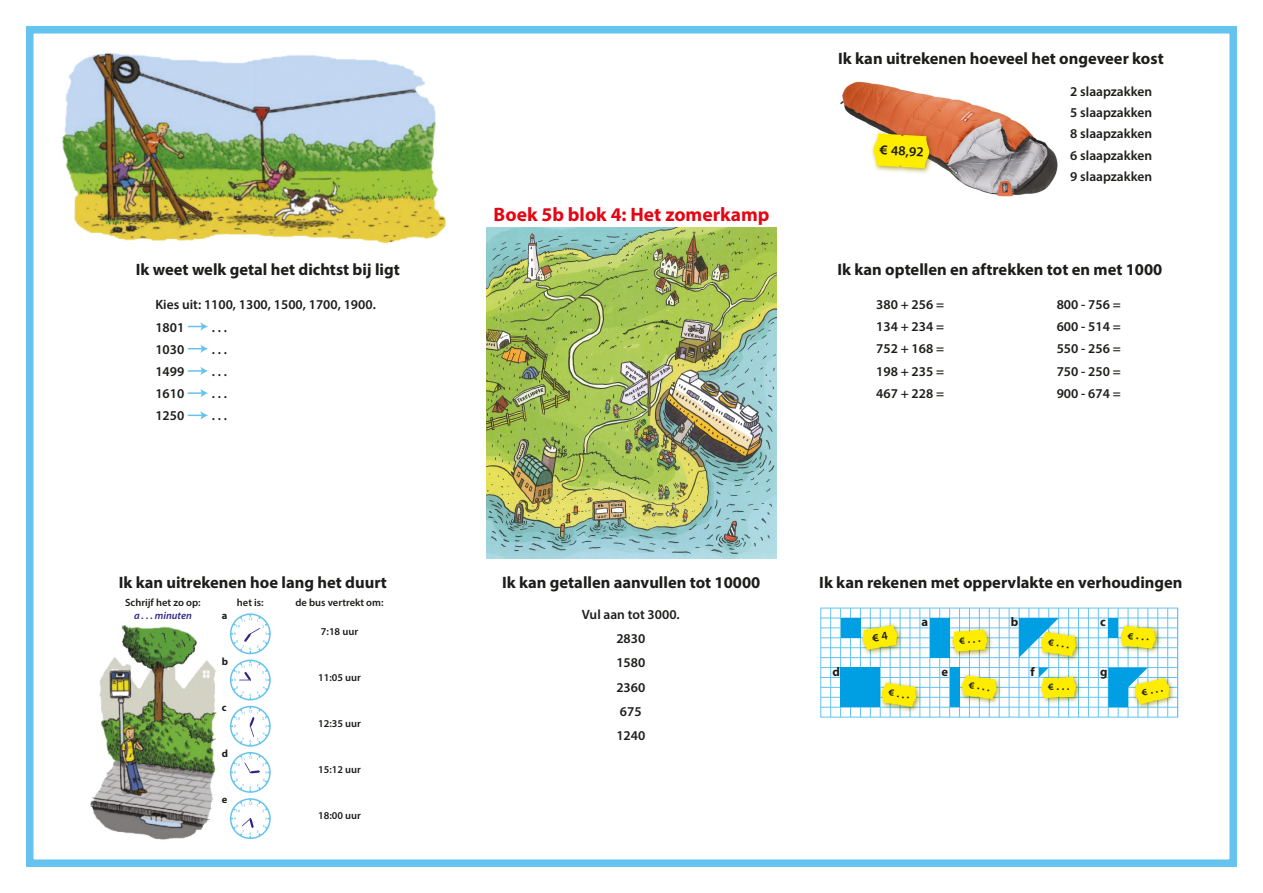
<style>
.page{position:relative;width:1263px;height:893px;background:#fff}
.page>*{position:absolute;margin:0;border:0;box-sizing:border-box;transform-origin:0 0}
.t1{font:700 19.5px "Myriad Pro";color:#e30614}
.t2{font:700 16.5px "Myriad Pro";color:#1d1d1b}
.t3{font:600 13.73px "Myriad Pro";color:#1d1d1b}
.t4{font:600 13.5px/22.2px "Myriad Pro";color:#1d1d1b;text-align:justify}
.t5{font:700 12.6px "Myriad Pro";color:#1d1d1b}
.t6{font:600 11.62px "Myriad Pro";color:#1d1d1b}
.t7{font:600 10.5px "Myriad Pro";color:#1d1d1b}
.t8{font:italic 600 10.5px "Myriad Pro";color:#312783}
.t9{font:700 10.5px "Myriad Pro";color:#1d1d1b}
.s1{font-size:16.65px}
</style>
<div class="page">
<img style="left:90px;top:625px;width:127px;height:215px">
<img style="left:840px;top:81px;width:218px;height:116px">
<div style="left:26px;top:26px;width:1211px;height:841px;border:8px solid #65c3ef"></div>
<img style="left:486px;top:228px;width:290px;height:331px">
<hr style="left:830px;top:608px;width:1px;height:109px;background:#65c3ef">
<hr style="left:840px;top:608px;width:1px;height:109px;background:#65c3ef">
<hr style="left:850px;top:608px;width:1px;height:109px;background:#65c3ef">
<hr style="left:860px;top:608px;width:1px;height:109px;background:#65c3ef">
<hr style="left:870px;top:608px;width:1px;height:109px;background:#65c3ef">
<hr style="left:880px;top:608px;width:1px;height:109px;background:#65c3ef">
<hr style="left:890px;top:608px;width:1px;height:109px;background:#65c3ef">
<hr style="left:900px;top:608px;width:1px;height:109px;background:#65c3ef">
<hr style="left:910px;top:608px;width:1px;height:109px;background:#65c3ef">
<hr style="left:919px;top:608px;width:1px;height:109px;background:#65c3ef">
<hr style="left:929px;top:608px;width:1px;height:109px;background:#65c3ef">
<hr style="left:939px;top:608px;width:1px;height:109px;background:#65c3ef">
<hr style="left:949px;top:608px;width:1px;height:109px;background:#65c3ef">
<hr style="left:959px;top:608px;width:1px;height:109px;background:#65c3ef">
<hr style="left:969px;top:608px;width:1px;height:109px;background:#65c3ef">
<hr style="left:979px;top:608px;width:1px;height:109px;background:#65c3ef">
<hr style="left:989px;top:608px;width:1px;height:109px;background:#65c3ef">
<hr style="left:999px;top:608px;width:1px;height:109px;background:#65c3ef">
<hr style="left:1009px;top:608px;width:1px;height:109px;background:#65c3ef">
<hr style="left:1019px;top:608px;width:1px;height:109px;background:#65c3ef">
<hr style="left:1028px;top:608px;width:1px;height:109px;background:#65c3ef">
<hr style="left:1038px;top:608px;width:1px;height:109px;background:#65c3ef">
<hr style="left:1048px;top:608px;width:1px;height:109px;background:#65c3ef">
<hr style="left:1058px;top:608px;width:1px;height:109px;background:#65c3ef">
<hr style="left:1068px;top:608px;width:1px;height:109px;background:#65c3ef">
<hr style="left:1078px;top:608px;width:1px;height:109px;background:#65c3ef">
<hr style="left:1088px;top:608px;width:1px;height:109px;background:#65c3ef">
<hr style="left:1098px;top:608px;width:1px;height:109px;background:#65c3ef">
<hr style="left:1108px;top:608px;width:1px;height:109px;background:#65c3ef">
<hr style="left:1118px;top:608px;width:1px;height:109px;background:#65c3ef">
<hr style="left:1128px;top:608px;width:1px;height:109px;background:#65c3ef">
<hr style="left:1137px;top:608px;width:1px;height:109px;background:#65c3ef">
<hr style="left:1147px;top:608px;width:1px;height:109px;background:#65c3ef">
<hr style="left:1157px;top:608px;width:1px;height:109px;background:#65c3ef">
<hr style="left:1167px;top:608px;width:1px;height:109px;background:#65c3ef">
<hr style="left:821px;top:618px;width:356px;height:1px;background:#65c3ef">
<hr style="left:821px;top:627px;width:356px;height:1px;background:#65c3ef">
<hr style="left:821px;top:637px;width:356px;height:1px;background:#65c3ef">
<hr style="left:821px;top:647px;width:356px;height:1px;background:#65c3ef">
<hr style="left:821px;top:657px;width:356px;height:1px;background:#65c3ef">
<hr style="left:821px;top:667px;width:356px;height:1px;background:#65c3ef">
<hr style="left:821px;top:677px;width:356px;height:1px;background:#65c3ef">
<hr style="left:821px;top:687px;width:356px;height:1px;background:#65c3ef">
<hr style="left:821px;top:697px;width:356px;height:1px;background:#65c3ef">
<hr style="left:821px;top:707px;width:356px;height:1px;background:#65c3ef">
<div style="left:820px;top:608px;width:358px;height:109px;border:1px solid #65c3ef"></div>
<div style="left:840px;top:618px;width:20px;height:20px;background:#009fe3"></div>
<div style="left:930px;top:618px;width:20px;height:40px;background:#009fe3"></div>
<div style="left:1108px;top:618px;width:10px;height:20px;background:#009fe3"></div>
<div style="left:950px;top:667px;width:9px;height:40px;background:#009fe3"></div>
<div style="left:840px;top:667px;width:40px;height:40px;background:#009fe3"></div>
<img style="left:876px;top:678px;width:48px;height:37px">
<svg style="left:881px;top:683px;width:35px;height:24px"></svg>
<img style="left:947px;top:624px;width:48px;height:36px">
<svg style="left:952px;top:629px;width:35px;height:23px"></svg>
<img style="left:957px;top:670px;width:48px;height:38px">
<svg style="left:961px;top:675px;width:36px;height:24px"></svg>
<img style="left:1036px;top:672px;width:48px;height:34px">
<svg style="left:1039px;top:667px;width:37px;height:31px"></svg>
<img style="left:1036px;top:627px;width:48px;height:37px">
<svg style="left:1019px;top:618px;width:57px;height:40px"></svg>
<img style="left:1116px;top:621px;width:48px;height:36px">
<svg style="left:1121px;top:626px;width:35px;height:23px"></svg>
<img style="left:1130px;top:673px;width:47px;height:40px">
<svg style="left:1108px;top:667px;width:62px;height:40px"></svg>
<img style="left:857px;top:620px;width:48px;height:38px">
<svg style="left:188px;top:322px;width:20px;height:9px"></svg>
<svg style="left:188px;top:344px;width:20px;height:9px"></svg>
<svg style="left:188px;top:367px;width:20px;height:8px"></svg>
<svg style="left:188px;top:389px;width:20px;height:8px"></svg>
<svg style="left:188px;top:411px;width:20px;height:9px"></svg>
<div style="left:230px;top:613px;width:41px;height:41px;border:2px solid #65c3ef;border-radius:50%"></div>
<svg style="left:231px;top:614px;width:39px;height:39px"></svg>
<div style="left:230px;top:660px;width:41px;height:40px;border:2px solid #65c3ef;border-radius:50%"></div>
<svg style="left:231px;top:660px;width:39px;height:40px"></svg>
<div style="left:230px;top:706px;width:41px;height:41px;border:2px solid #65c3ef;border-radius:50%"></div>
<svg style="left:231px;top:706px;width:39px;height:40px"></svg>
<div style="left:230px;top:752px;width:41px;height:41px;border:2px solid #65c3ef;border-radius:50%"></div>
<svg style="left:231px;top:753px;width:39px;height:39px"></svg>
<div style="left:230px;top:798px;width:41px;height:41px;border:2px solid #65c3ef;border-radius:50%"></div>
<svg style="left:231px;top:799px;width:39px;height:39px"></svg>
<img style="left:868px;top:128px;width:69px;height:48px">
<svg style="left:873px;top:134px;width:56px;height:34px;background:#f9e513"></svg>
<img style="left:62px;top:53px;width:384px;height:191px">
<svg style="left:862px;top:625px;width:35px;height:25px"></svg>
<p class="t2" style="left:838px;top:48px;width:327px">Ik kan uitrekenen hoeveel het ongeveer kost</p>
<h1 class="t1" style="left:493px;top:202px;width:277px">Boek 5b blok 4: Het zomerkamp</h1>
<p class="t3" style="left:879px;top:141px;width:46px;rotate:3deg"><span class="s1">€</span> 48,92</p>
<p class="t4" style="left:1070px;top:80px;width:84px;line-height:21.3px">2 slaapzakken 5 slaapzakken 8 slaapzakken 6 slaapzakken 9 slaapzakken</p>
<p class="t2" style="left:136px;top:259px;width:265px">Ik weet welk getal het dichtst bij ligt</p>
<p class="t2" style="left:837px;top:259px;width:326px">Ik kan optellen en aftrekken tot en met 1000</p>
<p class="t4" style="left:155px;top:293px;width:222px">Kies uit: 1100, 1300, 1500, 1700, 1900.</p>
<p class="t4" style="left:155px;top:316px;width:30px">1801<br>1030</p>
<p class="t4" style="left:155px;top:360px;width:30px">1499<br>1610<br>1250</p>
<p class="t4" style="left:212px;top:316px;width:17px">. . . . . . . . . . . . . . .</p>
<p class="t4" style="left:876px;top:293px;width:69px">380 + 256 = 134 + 234 = 752 + 168 = 198 + 235 = 467 + 228 =</p>
<p class="t4" style="left:1057px;top:293px;width:66px">800 - 756 =</p>
<p class="t4" style="left:1057px;top:315px;width:66px">600 - 514 =<br>550 - 256 =</p>
<p class="t4" style="left:1057px;top:360px;width:66px">750 - 250 =<br>900 - 674 =</p>
<p class="t2" style="left:119px;top:572px;width:270px">Ik kan uitrekenen hoe lang het duurt</p>
<p class="t2" style="left:502px;top:572px;width:260px">Ik kan getallen aanvullen tot 10000</p>
<p class="t2" style="left:819px;top:572px;width:365px">Ik kan rekenen met oppervlakte en verhoudingen</p>
<p class="t7" style="left:125px;top:596px;width:77px">Schrijf het zo op:</p>
<p class="t7" style="left:237px;top:596px;width:28px">het is:</p>
<p class="t7" style="left:295px;top:596px;width:90px">de bus vertrekt om:</p>
<p class="t8" style="left:134px;top:608px;width:59px">a . . . minuten</p>
<p class="t7" style="left:321px;top:625px;width:39px">7:18 uur</p>
<p class="t7" style="left:318px;top:671px;width:44px">11:05 uur</p>
<p class="t7" style="left:318px;top:717px;width:44px">12:35 uur</p>
<p class="t7" style="left:318px;top:763px;width:44px">15:12 uur</p>
<p class="t7" style="left:318px;top:809px;width:44px">18:00 uur</p>
<p class="t9" style="left:222px;top:608px;width:7px">a</p>
<p class="t9" style="left:222px;top:654px;width:8px">b</p>
<p class="t9" style="left:222px;top:701px;width:6px">c</p>
<p class="t9" style="left:222px;top:747px;width:8px">d</p>
<p class="t9" style="left:222px;top:793px;width:7px">e</p>
<p class="t4" style="left:582px;top:602px;width:99px;line-height:24.2px;text-align:center">Vul aan tot 3000.<br>2830<br>1580<br>2360<br>675<br>1240</p>
<p class="t5" style="left:921px;top:614px;width:8px">a</p>
<p class="t5" style="left:1011px;top:614px;width:9px">b</p>
<p class="t5" style="left:1100px;top:614px;width:7px">c</p>
<p class="t6" style="left:958px;top:632px;width:23px;rotate:-4deg">€ . . .</p>
<p class="t6" style="left:970px;top:677px;width:23px;rotate:8deg">€ . . .</p>
<p class="t6" style="left:1047px;top:679px;width:23px;rotate:-2deg">€ . . .</p>
<p class="t6" style="left:1049px;top:633px;width:23px;rotate:9deg">€ . . .</p>
<p class="t5" style="left:832px;top:663px;width:9px">d</p>
<p class="t5" style="left:941px;top:663px;width:8px">e</p>
<p class="t5" style="left:1030px;top:663px;width:6px">f</p>
<p class="t5" style="left:1100px;top:663px;width:9px">g</p>
<p class="t6" style="left:889px;top:684px;width:23px;rotate:9deg">€ . . .</p>
<p class="t6" style="left:1128px;top:627px;width:23px;rotate:6deg">€ . . .</p>
<p class="t6" style="left:1139px;top:685px;width:23px;rotate:-13deg">€ . . .</p>
</div>
